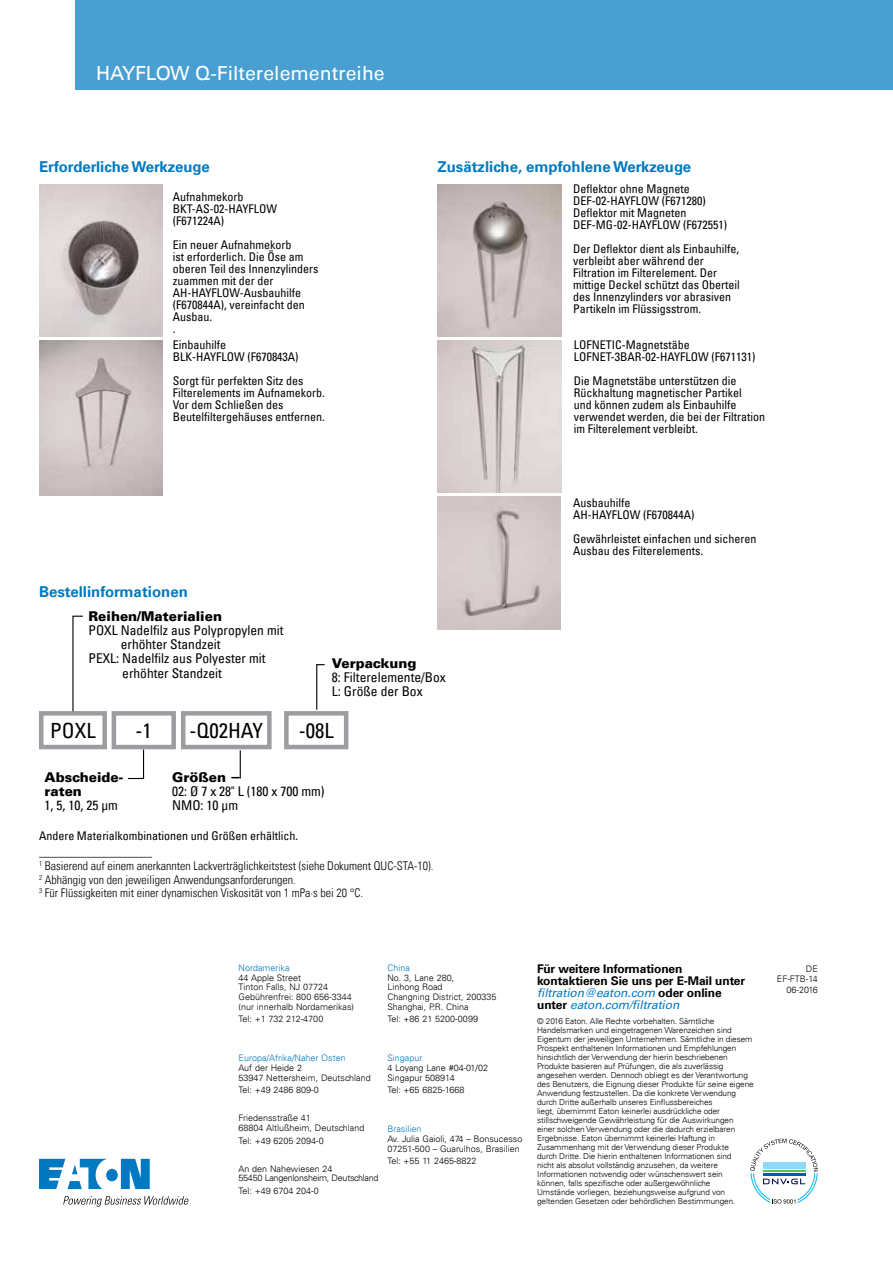
<style>
.page{position:relative;width:893px;height:1263px;background:#fff}
.page>*{position:absolute;margin:0;border:0;box-sizing:border-box;transform-origin:0 0}
.t1{font:condensed 21px "Univers LT";color:#000}
.t2{font:19.5px "Univers LT";color:#fff}
.t3{font:700 15px "Univers LT";color:#0079c1}
.t4{font:condensed 13.5px/14.2px "Univers LT";color:#000}
.t5{font:900 13.5px/14.2px "Univers LT";color:#000}
.t6{font:condensed 12px/12px "Univers LT";color:#000}
.t7{font:300 condensed 12px/13.5px "Univers LT";color:#000}
.t8{font:700 12px/12px "Univers LT";letter-spacing:-.01em;color:#000}
.t9{font:300 9px/9.8px "Univers LT";color:#000}
.t10{font:300 9px "Univers LT";color:#0079c1}
.t11{font:300 9px/9.8px "Univers LT";letter-spacing:-.03em;color:#000}
.t12{font:300 8.25px/9px "Univers LT";letter-spacing:-.01em;color:#000}
.s1{font-weight:400;font-style:italic;color:#0079c1}
</style>
<div class="page">
<svg style="left:750px;top:1138px;width:68px;height:65px"></svg>
<svg style="left:39px;top:1159px;width:111px;height:30px"></svg>
<svg style="left:63px;top:1196px;width:126px;height:11px"></svg>
<img style="left:437px;top:497px;width:124px;height:132px">
<img style="left:438px;top:340px;width:124px;height:152px">
<img style="left:437px;top:184px;width:124px;height:152px">
<img style="left:39px;top:340px;width:124px;height:156px">
<img style="left:39px;top:184px;width:124px;height:152px">
<div style="left:75px;top:0;width:818px;height:90px;background:#4a9fd2"></div>
<hr style="left:39px;top:857px;width:113px;height:1px;background:#000">
<div style="left:39px;top:711px;width:68px;height:38px;border:4px solid #9b9da0"></div>
<div style="left:112px;top:711px;width:64px;height:38px;border:4px solid #9b9da0"></div>
<div style="left:181px;top:711px;width:91px;height:38px;border:4px solid #9b9da0"></div>
<div style="left:284px;top:711px;width:64px;height:38px;border:4px solid #9b9da0"></div>
<svg style="left:127px;top:748px;width:18px;height:32px"></svg>
<svg style="left:72px;top:615px;width:12px;height:97px"></svg>
<svg style="left:316px;top:664px;width:9px;height:46px"></svg>
<svg style="left:231px;top:750px;width:10px;height:28px"></svg>
<h2 class="t2" style="left:96px;top:61px;width:290px">HAYFLOW Q-Filterelementreihe</h2>
<h3 class="t3" style="left:39px;top:158px;width:172px">Erforderliche Werkzeuge</h3>
<h3 class="t3" style="left:437px;top:158px;width:255px">Zusätzliche, empfohlene Werkzeuge</h3>
<h3 class="t6" style="left:173px;top:191px;width:106px">Aufnahmekorb<br>BKT-AS-02-HAYFLOW (F671224A)</h3>
<h3 class="t6" style="left:173px;top:239px;width:147px">Ein neuer Aufnahmekorb<br>ist erforderlich. Die Öse am oberen Teil des Innenzylinders zuammen mit der der<br>AH-HAYFLOW-Ausbauhilfe (F670844A), vereinfacht den<br>Ausbau.<br>.</h3>
<h3 class="t6" style="left:173px;top:339px;width:127px">Einbauhilfe<br>BLK-HAYFLOW (F670843A)</h3>
<h3 class="t6" style="left:173px;top:375px;width:153px">Sorgt für perfekten Sitz des<br>Filterelements im Aufnamekorb.<br>Vor dem Schließen des<br>Beutelfiltergehäuses entfernen.</h3>
<h3 class="t6" style="left:573px;top:183px;width:155px">Deflektor ohne Magnete<br>DEF-02-HAYFLOW (F671280)<br>Deflektor mit Magneten<br>DEF-MG-02-HAYFLOW (F672551)</h3>
<h3 class="t6" style="left:573px;top:243px;width:168px">Der Deflektor dient als Einbauhilfe, verbleibt aber während der Filtration im Filterelement. Der mittige Deckel schützt das Oberteil des Innenzylinders vor abrasiven Partikeln im Flüssigsstrom.</h3>
<h3 class="t6" style="left:574px;top:339px;width:183px">LOFNETIC-Magnetstäbe<br>LOFNET-3BAR-02-HAYFLOW (F671131)</h3>
<h3 class="t6" style="left:574px;top:375px;width:193px">Die Magnetstäbe unterstützen die Rückhaltung magnetischer Partikel<br>und können zudem als Einbauhilfe verwendet werden, die bei der Filtration im Filterelement verbleibt.</h3>
<h3 class="t3" style="left:39px;top:582px;width:150px">Bestellinformationen</h3>
<h3 class="t5" style="left:89px;top:608px;width:135px">Reihen/Materialien</h3>
<h3 class="t4" style="left:89px;top:623px;width:196px">POXL Nadelfilz aus Polypropylen mit</h3>
<h3 class="t4" style="left:121px;top:637px;width:101px">erhöhter Standzeit</h3>
<h3 class="t4" style="left:89px;top:651px;width:178px">PEXL: Nadelfilz aus Polyester mit</h3>
<h3 class="t4" style="left:122px;top:665px;width:101px">erhöhter Standzeit</h3>
<h3 class="t5" style="left:332px;top:656px;width:86px">Verpackung</h3>
<h3 class="t4" style="left:332px;top:670px;width:115px">8: Filterelemente/Box<br>L: Größe der Box</h3>
<h1 class="t1" style="left:50px;top:717px;width:47px">POXL</h1>
<h1 class="t1" style="left:136px;top:717px;width:18px">-1</h1>
<h1 class="t1" style="left:190px;top:717px;width:75px">-Q02HAY</h1>
<h1 class="t1" style="left:299px;top:717px;width:36px">-08L</h1>
<h3 class="t5" style="left:44px;top:770px;width:80px">Abscheide&shy;raten</h3>
<h3 class="t4" style="left:44px;top:798px;width:75px">1, 5, 10, 25 µm</h3>
<h3 class="t5" style="left:172px;top:770px;width:56px">Größen</h3>
<h3 class="t4" style="left:172px;top:784px;width:154px">02: Ø 7 x 28" L (180 x 700 mm)<br>NMO: 10 µm</h3>
<h3 class="t6" style="left:39px;top:830px;width:261px">Andere Materialkombinationen und Größen erhältlich.</h3>
<h3 class="t7" style="left:39px;top:859px;width:396px"><sup>1</sup> Basierend auf einem anerkannten Lackverträglichkeitstest (siehe Dokument QUC-STA-10).<br><sup>2</sup> Abhängig von den jeweiligen Anwendungsanforderungen.<br><sup>3</sup> Für Flüssigkeiten mit einer dynamischen Viskosität von 1 mPa·s bei 20 °C.</h3>
<h3 class="t6" style="left:573px;top:496px;width:123px">Ausbauhilfe<br>AH-HAYFLOW (F670844A)</h3>
<h3 class="t6" style="left:573px;top:532px;width:185px">Gewährleistet einfachen und sicheren<br>Ausbau des Filterelements.</h3>
<p class="t10" style="left:238px;top:962px;width:53px">Nordamerika</p>
<p class="t9" style="left:238px;top:973px;width:117px">44 Apple Street<br>Tinton Falls, NJ 07724<br>Gebührenfrei: 800 656-3344 (nur innerhalb Nordamerikas)</p>
<p class="t9" style="left:238px;top:1014px;width:86px">Tel: +1 732 212-4700</p>
<p class="t10" style="left:238px;top:1053px;width:109px">Europa/Afrika/Naher Osten</p>
<p class="t9" style="left:238px;top:1063px;width:134px">Auf der Heide 2<br>53947 Nettersheim, Deutschland</p>
<p class="t9" style="left:238px;top:1085px;width:82px">Tel: +49 2486 809-0</p>
<p class="t9" style="left:238px;top:1113px;width:127px">Friedensstraße 41<br>68804 Altlußheim, Deutschland</p>
<p class="t9" style="left:238px;top:1135px;width:87px">Tel: +49 6205 2094-0</p>
<p class="t11" style="left:238px;top:1163px;width:141px">An den Nahewiesen 24<br>55450 Langenlonsheim, Deutschland</p>
<p class="t9" style="left:238px;top:1186px;width:82px">Tel: +49 6704 204-0</p>
<p class="t10" style="left:387px;top:962px;width:24px">China</p>
<p class="t9" style="left:387px;top:972px;width:111px">No. 3, Lane 280,<br>Linhong Road<br>Changning District, 200335<br>Shanghai, P.R. China</p>
<p class="t9" style="left:387px;top:1014px;width:92px">Tel: +86 21 5200-0099</p>
<p class="t10" style="left:387px;top:1053px;width:37px">Singapur</p>
<p class="t9" style="left:387px;top:1063px;width:102px">4 Loyang Lane #04-01/02<br>Singapur 508914</p>
<p class="t9" style="left:387px;top:1085px;width:79px">Tel: +65 6825-1668</p>
<p class="t10" style="left:387px;top:1124px;width:36px">Brasilien</p>
<p class="t9" style="left:387px;top:1134px;width:137px">Av. Julia Gaioli, 474 – Bonsucesso<br>07251-500 – Guarulhos, Brasilien</p>
<p class="t9" style="left:387px;top:1156px;width:91px">Tel: +55 11 2465-8822</p>
<h3 class="t8" style="left:537px;top:963px;width:210px">Für weitere Informationen kontaktieren Sie uns per E-Mail unter <span class="s1">filtration@eaton.com</span> oder online unter <span class="s1">eaton.com/filtration</span></h3>
<p class="t12" style="left:537px;top:1017px;width:218px">© 2016 Eaton. Alle Rechte vorbehalten. Sämtliche Handelsmarken und eingetragenen Warenzeichen sind Eigentum der jeweiligen Unternehmen. Sämtliche in diesem Prospekt enthaltenen Informationen und Empfehlungen hinsichtlich der Verwendung der hierin beschriebenen Produkte basieren auf Prüfungen, die als zuverlässig angesehen werden. Dennoch obliegt es der Verantwortung des Benutzers, die Eignung dieser Produkte für seine eigene Anwendung festzustellen. Da die konkrete Verwendung durch Dritte außerhalb unseres Einflussbereiches<br>liegt, übernimmt Eaton keinerlei ausdrückliche oder stillschweigende Gewährleistung für die Auswirkungen einer solchen Verwendung oder die dadurch erzielbaren Ergebnisse. Eaton übernimmt keinerlei Haftung in Zusammenhang mit der Verwendung dieser Produkte<br>durch Dritte. Die hierin enthaltenen Informationen sind<br>nicht als absolut vollständig anzusehen, da weitere Informationen notwendig oder wünschenswert sein können, falls spezifische oder außergewöhnliche<br>Umstände vorliegen, beziehungsweise aufgrund von geltenden Gesetzen oder behördlichen Bestimmungen.</p>
<p class="t9" style="left:777px;top:963px;width:43px;line-height:10.5px;text-align:right">DE<br>EF-FTB-14<br>06-2016</p>
</div>
